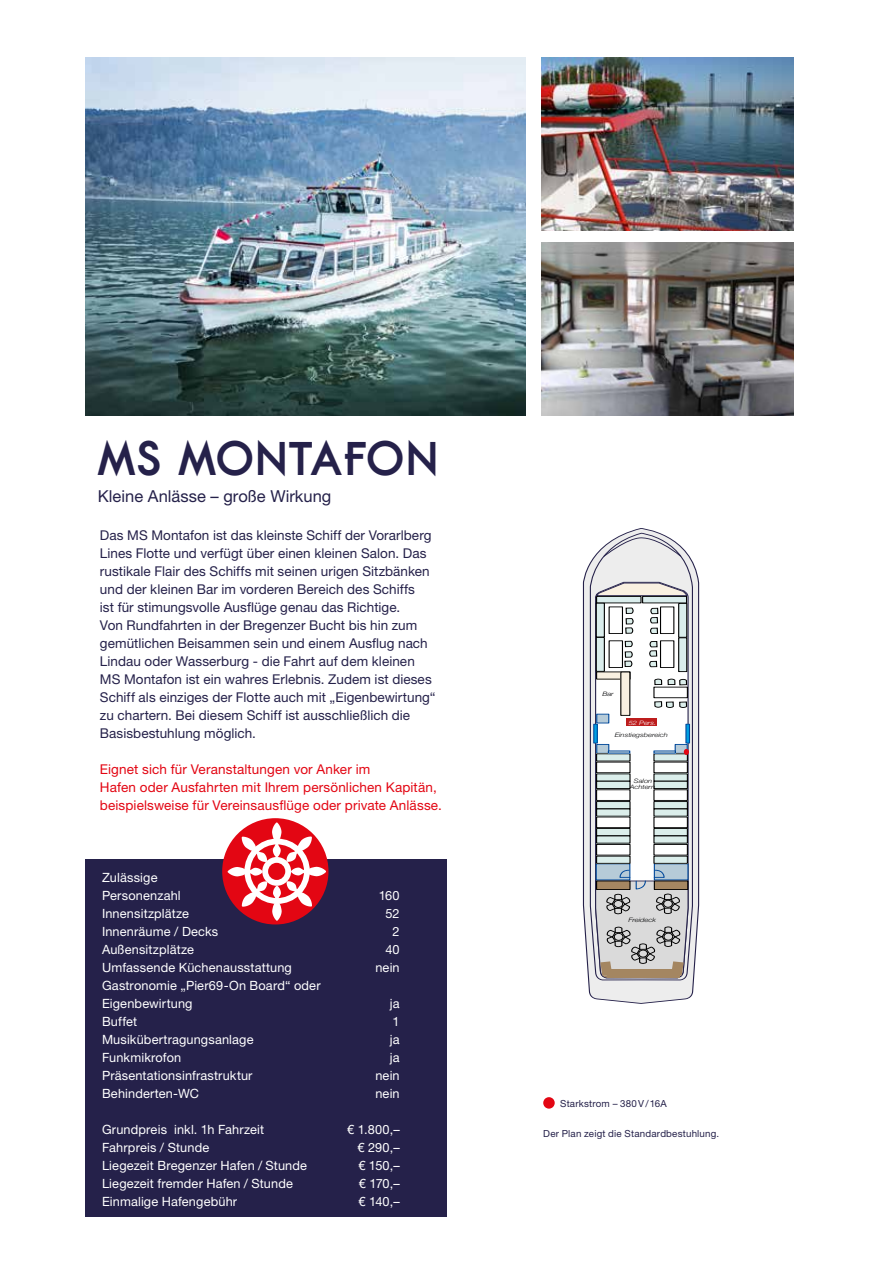
<style>
.page{position:relative;width:893px;height:1263px;background:#fff}
.page>*{position:absolute;margin:0;border:0;box-sizing:border-box;transform-origin:0 0}
.t1{font:700 45px "Belgrad";letter-spacing:-.025em;color:#25214a}
.t2{font:16.5px "Helvetica Neue LT Std";color:#25214a}
.t3{font:13.5px/18px "Helvetica Neue LT Std";letter-spacing:.005em;color:#25214a}
.t4{font:13.5px/18px "Helvetica Neue LT Std";letter-spacing:.01em;color:#e30613}
.t5{font:12.75px/18px "Helvetica Neue LT Std";letter-spacing:.01em;color:#fff}
.t6{font:9.75px "Helvetica Neue LT Std";letter-spacing:.02em;color:#25214a}
.t7{font:italic 300 6px/5.7px "Helvetica Neue";color:#010203;text-align:center;scale:1.25 1}
.t8{font:italic 300 6px "Helvetica Neue";color:#fff;scale:1.25 1}
</style>
<div class="page">
<div style="left:543px;top:1097px;width:12px;height:12px;background:#e30613;border-radius:50%"></div>
<svg style="left:582px;top:528px;width:118px;height:476px"></svg>
<svg style="left:589px;top:533px;width:104px;height:448px;background:#d2d1d7"></svg>
<svg style="left:603px;top:536px;width:79px;height:21px;background:#d7d7db"></svg>
<div style="left:593px;top:724px;width:5px;height:19px;border:1px solid #00489a"></div>
<div style="left:685px;top:724px;width:5px;height:19px;border:1px solid #00489a"></div>
<svg style="left:595px;top:581px;width:94px;height:398px"></svg>
<img style="left:85px;top:58px;width:441px;height:357px">
<img style="left:541px;top:58px;width:253px;height:173px">
<img style="left:541px;top:243px;width:253px;height:173px">
<div style="left:85px;top:859px;width:361px;height:358px;background:#25214a"></div>
<div style="left:222px;top:818px;width:106px;height:106px;background:#e30613;border-radius:50%"></div>
<svg style="left:228px;top:822px;width:98px;height:99px"></svg>
<h1 class="t1" style="left:98px;top:436px;width:347px">MS MONTAFON</h1>
<p class="t2" style="left:98px;top:486px;width:235px">Kleine Anlässe – große Wirkung</p>
<p class="t3" style="left:100px;top:526px;width:337px">Das MS Montafon ist das kleinste Schiff der Vorarlberg Lines Flotte und verfügt über einen kleinen Salon. Das rustikale Flair des Schiffs mit seinen urigen Sitzbänken und der kleinen Bar im vorderen Bereich des Schiffs<br>ist für stimungsvolle Ausflüge genau das Richtige.<br>Von Rundfahrten in der Bregenzer Bucht bis hin zum gemütlichen Beisammen sein und einem Ausflug nach Lindau oder Wasserburg - die Fahrt auf dem kleinen MS Montafon ist ein wahres Erlebnis. Zudem ist dieses Schiff als einziges der Flotte auch mit „Eigenbewirtung“ zu chartern. Bei diesem Schiff ist ausschließlich die Basisbestuhlung möglich.</p>
<p class="t4" style="left:100px;top:760px;width:344px">Eignet sich für Veranstaltungen vor Anker im<br>Hafen oder Ausfahrten mit Ihrem persönlichen Kapitän, beispielsweise für Vereinsausflüge oder private Anlässe.</p>
<p class="t5" style="left:102px;top:868px;width:80px">Zulässige<br>Personenzahl</p>
<p class="t5" style="left:379px;top:886px;width:22px">160</p>
<p class="t5" style="left:102px;top:904px;width:89px">Innensitzplätze</p>
<p class="t5" style="left:386px;top:904px;width:16px">52</p>
<p class="t5" style="left:102px;top:922px;width:118px">Innenräume / Decks</p>
<p class="t5" style="left:393px;top:922px;width:9px">2</p>
<p class="t5" style="left:102px;top:940px;width:93px">Außensitzplätze</p>
<p class="t5" style="left:385px;top:940px;width:16px">40</p>
<p class="t5" style="left:102px;top:958px;width:191px">Umfassende Küchenausstattung</p>
<p class="t5" style="left:375px;top:958px;width:26px">nein</p>
<p class="t5" style="left:102px;top:976px;width:220px">Gastronomie „Pier69-On Board“ oder<br>Eigenbewirtung</p>
<p class="t5" style="left:390px;top:994px;width:11px">ja</p>
<p class="t5" style="left:102px;top:1012px;width:37px">Buffet</p>
<p class="t5" style="left:393px;top:1012px;width:9px">1</p>
<p class="t5" style="left:102px;top:1030px;width:153px">Musikübertragungsanlage</p>
<p class="t5" style="left:390px;top:1030px;width:11px">ja</p>
<p class="t5" style="left:102px;top:1048px;width:81px">Funkmikrofon</p>
<p class="t5" style="left:390px;top:1048px;width:11px">ja</p>
<p class="t5" style="left:102px;top:1066px;width:152px">Präsentationsinfrastruktur</p>
<p class="t5" style="left:375px;top:1066px;width:26px">nein</p>
<p class="t5" style="left:102px;top:1084px;width:98px">Behinderten-WC</p>
<p class="t5" style="left:375px;top:1084px;width:26px">nein</p>
<p class="t5" style="left:102px;top:1120px;width:164px">Grundpreis inkl. 1h Fahrzeit</p>
<p class="t5" style="left:347px;top:1120px;width:54px">€ 1.800,–</p>
<p class="t5" style="left:102px;top:1138px;width:109px">Fahrpreis / Stunde</p>
<p class="t5" style="left:357px;top:1138px;width:44px">€ 290,–</p>
<p class="t5" style="left:102px;top:1156px;width:206px">Liegezeit Bregenzer Hafen / Stunde</p>
<p class="t5" style="left:358px;top:1156px;width:43px">€ 150,–</p>
<p class="t5" style="left:102px;top:1174px;width:192px">Liegezeit fremder Hafen / Stunde</p>
<p class="t5" style="left:359px;top:1174px;width:42px">€ 170,–</p>
<p class="t5" style="left:102px;top:1192px;width:137px">Einmalige Hafengebühr</p>
<p class="t5" style="left:358px;top:1192px;width:43px">€ 140,–</p>
<p class="t7" style="left:602px;top:691px;width:11px">Bar</p>
<p class="t8" style="left:629px;top:719px;width:23px">52 Pers.</p>
<p class="t7" style="left:615px;top:732px;width:44px">Einstiegsbereich</p>
<p class="t7" style="left:630px;top:778px;width:22px">Salon<br>Achtern</p>
<p class="t7" style="left:628px;top:917px;width:23px">Freideck</p>
<p class="t6" style="left:560px;top:1098px;width:108px">Starkstrom – 380V/16A</p>
<p class="t6" style="left:543px;top:1128px;width:177px">Der Plan zeigt die Standardbestuhlung.</p>
</div>
